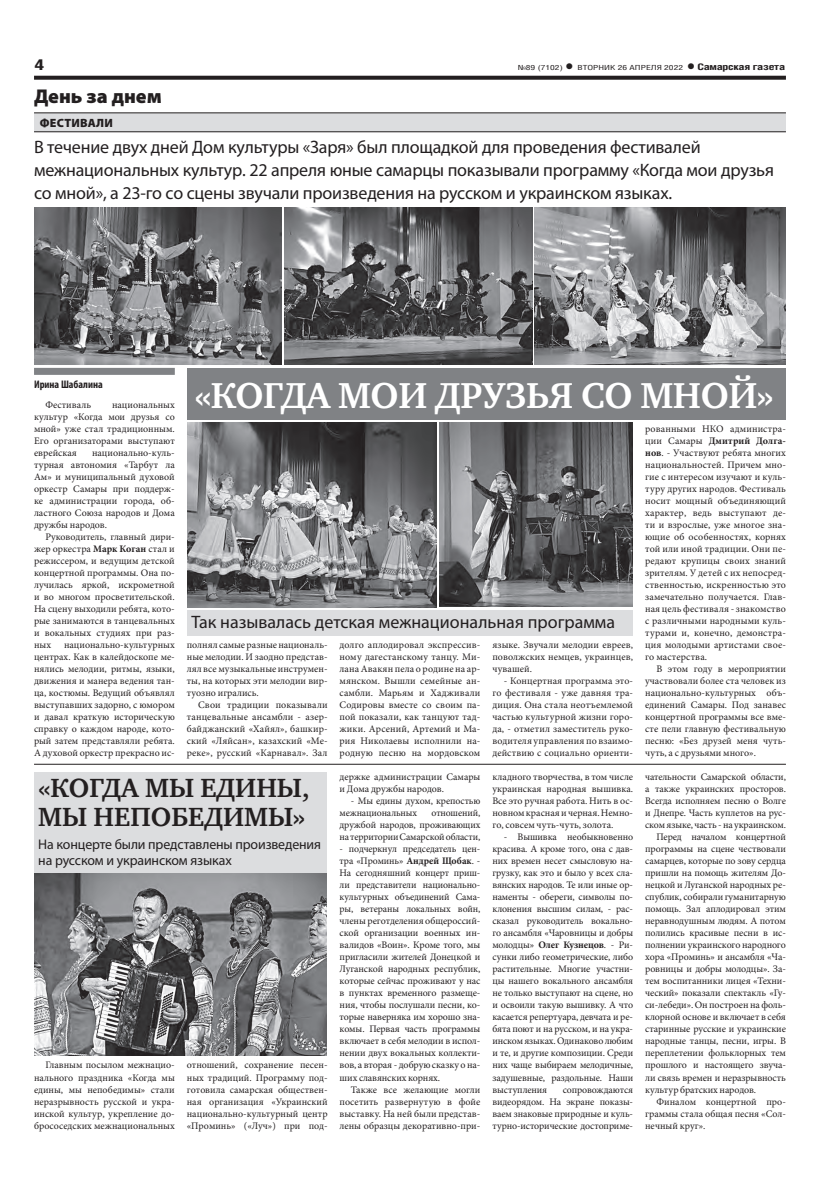
<style>
.page{position:relative;width:820px;height:1191px;background:#fff}
.page>*{position:absolute;margin:0;border:0;box-sizing:border-box;transform-origin:0 0}
.заголовок{font:700 37px "Charter C";letter-spacing:-.01em;color:#fff}
.заголовок-2{font:700 27px/29px "Charter C";color:#231f20}
.рубрика{font:900 20px "Myriad Pro";color:#231f20}
.подзаголовок__копия{font:18px/23px "Myriad Pro";letter-spacing:-.01em;color:#231f20}
.t1{font:700 15px "Helios Cond";color:#231f20;scale:1.4 1}
.подзаголовок__копия-2{font:14px/16.8px "Myriad Pro";letter-spacing:-.01em;color:#231f20}
.надзаголовок{font:900 12px "Myriad Pro";letter-spacing:.02em;color:#231f20}
.автор_чб{font:700 condensed 11px "Myriad Pro";color:#231f20}
.ОСНОВНОЙ__копия__3{font:10px/12px "Minion Pro";color:#231f20;text-align:justify}
.t2{font:7px "Helios Cond";color:#231f20;scale:1.4 1}
.s1{font-weight:700;font-size:16px}
.s2{font-weight:700;font-size:9px}
.s3{font-weight:700}
</style>
<div class="page">
<svg style="left:34px;top:76px;width:751px;height:4px;background:#322f2f"></svg>
<div style="left:34px;top:368px;width:141px;height:7px;background:#808285"></div>
<div style="left:34px;top:113px;width:751px;height:19px;background:#dcdddf"></div>
<hr style="left:34px;top:113px;width:751px;height:1px;background:#231f20">
<hr style="left:34px;top:131px;width:751px;height:1px;background:#231f20">
<div style="left:187px;top:368px;width:598px;height:52px;background:#808285"></div>
<div style="left:187px;top:610px;width:445px;height:26px;background:#dcdddf"></div>
<img style="left:34px;top:207px;width:247px;height:158px">
<img style="left:284px;top:207px;width:248px;height:158px">
<img style="left:534px;top:207px;width:251px;height:158px">
<img style="left:439px;top:422px;width:193px;height:185px">
<img style="left:187px;top:422px;width:250px;height:185px">
<img style="left:34px;top:872px;width:292px;height:183px">
<hr style="left:34px;top:764px;width:751px;height:1px;background:#231f20">
<div style="left:34px;top:772px;width:292px;height:100px;background:#dcdddf"></div>
<p class="t1" style="left:34px;top:55px;width:9px">4</p>
<p class="t2" style="left:517px;top:63px;width:192px">№89 (7102) <span class="s1">•</span> ВТОРНИК 26 АПРЕЛЯ 2022 <span class="s1">•</span> <span class="s2">Самарская газета</span></p>
<p class="рубрика" style="left:34px;top:85px;width:129px">День за днем</p>
<p class="надзаголовок" style="left:40px;top:116px;width:75px">ФЕСТИВАЛИ</p>
<p class="подзаголовок__копия" style="left:34px;top:135px;width:741px">В течение двух дней Дом культуры «Заря» был площадкой для проведения фестивалей межнациональных культур. 22 апреля юные самарцы показывали программу «Когда мои друзья со мной», а 23-го со сцены звучали произведения на русском и украинском языках.</p>
<p class="заголовок" style="left:194px;top:375px;width:580px">«КОГДА МОИ ДРУЗЬЯ СО МНОЙ»</p>
<p class="автор_чб" style="left:34px;top:378px;width:70px">Ирина Шабалина</p>
<p class="ОСНОВНОЙ__копия__3" style="left:45px;top:399px;width:47px">Фестиваль</p>
<p class="ОСНОВНОЙ__копия__3" style="left:34px;top:399px;width:142px;text-indent:78px">национальных культур «Когда мои друзья со мной» уже стал традиционным.<br>Его организаторами выступают еврейская</p>
<p class="ОСНОВНОЙ__копия__3" style="left:645px;top:423px;width:142px">рованными НКО администра&shy;ции Самары <span class="s3">Дмитрий Долга&shy;нов</span>. - Участвуют ребята многих национальностей. Причем мно&shy;гие с интересом изучают и куль&shy;туру других народов. Фестиваль носит мощный объединяющий характер, ведь выступают де&shy;ти и взрослые, уже многое зна&shy;ющие об особенностях, корнях той или иной традиции. Они пе&shy;редают крупицы своих знаний зрителям. У детей с их непосред&shy;ственностью, искренностью это замечательно получается. Глав&shy;ная цель фестиваля - знакомство с различными народными куль&shy;турами и, конечно, демонстра&shy;ция молодыми артистами свое&shy;го мастерства.</p>
<p class="ОСНОВНОЙ__копия__3" style="left:645px;top:663px;width:142px;text-indent:11px">В этом году в мероприятии участвовали более ста человек из национально-культурных объ&shy;единений Самары. Под занавес концертной программы все вме&shy;сте пели главную фестивальную песню: «Без друзей меня чуть&shy;чуть, а с друзьями много».</p>
<p class="ОСНОВНОЙ__копия__3" style="left:34px;top:447px;width:142px;text-indent:58px">национально-куль&shy;турная автономия «Тарбут ла Ам» и муниципальный духовой оркестр Самары при поддерж&shy;ке администрации города, об&shy;ластного Союза народов и Дома дружбы народов.</p>
<p class="ОСНОВНОЙ__копия__3" style="left:34px;top:531px;width:142px;text-indent:11px">Руководитель, главный дири&shy;жер оркестра <span class="s3">Марк Коган</span> стал и режиссером, и ведущим детской концертной программы. Она по&shy;лучилась яркой, искрометной и во многом просветительской.<br>На сцену выходили ребята, кото&shy;рые занимаются в танцевальных и вокальных студиях при раз&shy;ных</p>
<p class="подзаголовок__копия" style="left:191px;top:610px;width:425px">Так называлась детская межнациональная программа</p>
<p class="ОСНОВНОЙ__копия__3" style="left:339px;top:639px;width:142px">долго аплодировал экспрессив&shy;ному дагестанскому танцу. Ми&shy;лана Авакян пела о родине на ар&shy;мянском. Вышли семейные ан&shy;самбли. Марьям и Хадживали Содировы вместе со своим па&shy;пой показали, как танцуют тад&shy;жики. Арсений, Артемий и Ма&shy;рия Николаевы исполнили на&shy;родную песню на мордовском</p>
<p class="ОСНОВНОЙ__копия__3" style="left:492px;top:639px;width:142px">языке. Звучали мелодии евреев, поволжских немцев, украинцев, чувашей.</p>
<p class="ОСНОВНОЙ__копия__3" style="left:34px;top:639px;width:142px;text-indent:30px">национально-культурных центрах. Как в калейдоскопе ме&shy;нялись мелодии, ритмы, языки, движения и манера ведения тан&shy;ца, костюмы. Ведущий объявлял выступавших задорно, с юмором и давал краткую историческую справку о каждом народе, кото&shy;рый затем представляли ребята.<br>А духовой оркестр прекрасно ис-</p>
<p class="ОСНОВНОЙ__копия__3" style="left:187px;top:639px;width:142px">полнял самые разные националь&shy;ные мелодии. И заодно представ&shy;лял все музыкальные инструмен&shy;ты, на которых эти мелодии вир&shy;туозно игрались.</p>
<p class="ОСНОВНОЙ__копия__3" style="left:492px;top:675px;width:142px;text-indent:11px">- Концертная программа это&shy;го фестиваля - уже давняя тра&shy;диция. Она стала неотъемлемой частью культурной жизни горо&shy;да, - отметил заместитель руко&shy;водителя управления по взаимо&shy;действию с социально ориенти-</p>
<p class="ОСНОВНОЙ__копия__3" style="left:187px;top:699px;width:142px;text-indent:11px">Свои традиции показывали танцевальные ансамбли - азер&shy;байджанский «Хайял», башкир&shy;ский «Ляйсан», казахский «Ме&shy;реке», русский «Карнавал». Зал</p>
<p class="заголовок-2" style="left:38px;top:774px;width:273px">«КОГДА МЫ ЕДИНЫ,<br>МЫ НЕПОБЕДИМЫ»</p>
<p class="подзаголовок__копия-2" style="left:38px;top:835px;width:284px">На концерте были представлены произведения на русском и украинском языках</p>
<p class="ОСНОВНОЙ__копия__3" style="left:34px;top:1059px;width:142px;text-indent:11px">Главным посылом межнацио&shy;нального праздника «Когда мы едины, мы непобедимы» стали неразрывность русской и укра&shy;инской культур, укрепление до&shy;брососедских межнациональных</p>
<p class="ОСНОВНОЙ__копия__3" style="left:187px;top:1059px;width:142px">отношений, сохранение песен&shy;ных традиций. Программу под&shy;готовила самарская обществен&shy;ная организация «Украинский национально-культурный центр «Проминь» («Луч») при под-</p>
<p class="ОСНОВНОЙ__копия__3" style="left:339px;top:771px;width:142px">держке администрации Самары и Дома дружбы народов.</p>
<p class="ОСНОВНОЙ__копия__3" style="left:339px;top:795px;width:142px;text-indent:11px">- Мы едины духом, крепостью межнациональных</p>
<p class="ОСНОВНОЙ__копия__3" style="left:339px;top:807px;width:142px;text-indent:92px">отношений, дружбой народов, проживающих на территории Самарской области,</p>
<p class="ОСНОВНОЙ__копия__3" style="left:339px;top:843px;width:142px">- подчеркнул председатель цен&shy;тра «Проминь» <span class="s3">Андрей Щобак</span>. - На сегодняшний концерт приш&shy;ли представители национально&shy;культурных объединений Сама&shy;ры, ветераны локальных войн, члены реготделения общероссий&shy;ской организации военных ин&shy;валидов «Воин». Кроме того, мы пригласили жителей Донецкой и Луганской народных республик, которые сейчас проживают у нас в пунктах временного размеще&shy;ния, чтобы послушали песни, ко&shy;торые наверняка им хорошо зна&shy;комы. Первая часть программы включает в себя мелодии в испол&shy;нении двух вокальных коллекти&shy;вов, а вторая - добрую сказку о на&shy;ших славянских корнях.</p>
<p class="ОСНОВНОЙ__копия__3" style="left:339px;top:1083px;width:142px;text-indent:11px">Также все желающие могли посетить развернутую в фойе выставку. На ней были представ&shy;лены образцы декоративно-при-</p>
<p class="ОСНОВНОЙ__копия__3" style="left:492px;top:771px;width:142px">кладного творчества, в том числе украинская народная вышивка.<br>Все это ручная работа. Нить в ос&shy;новном красная и черная. Немно&shy;го, совсем чуть-чуть, золота.</p>
<p class="ОСНОВНОЙ__копия__3" style="left:492px;top:831px;width:142px;text-indent:11px">- Вышивка необыкновенно красива. А кроме того, она с дав&shy;них времен несет смысловую на&shy;грузку, как это и было у всех сла&shy;вянских народов. Те или иные ор&shy;наменты - обереги, символы по&shy;клонения высшим силам, - рас&shy;сказал руководитель вокально&shy;го ансамбля «Чаровницы и добры молодцы» <span class="s3">Олег Кузнецов</span>. - Ри&shy;сунки либо геометрические, либо растительные. Многие участни&shy;цы нашего вокального ансамбля не только выступают на сцене, но и освоили такую вышивку. А что касается репертуара, девчата и ре&shy;бята поют и на русском, и на укра&shy;инском языках. Одинаково любим и те, и другие композиции. Среди них чаще выбираем мелодичные, задушевные, раздольные. Наши выступления</p>
<p class="ОСНОВНОЙ__копия__3" style="left:492px;top:1083px;width:142px;text-indent:70px">сопровождаются видеорядом. На экране показы&shy;ваем знаковые природные и куль&shy;турно-исторические достоприме-</p>
<p class="ОСНОВНОЙ__копия__3" style="left:645px;top:771px;width:142px">чательности Самарской области, а также украинских просторов.<br>Всегда исполняем песню о Волге и Днепре. Часть куплетов на рус&shy;ском языке, часть - на украинском.</p>
<p class="ОСНОВНОЙ__копия__3" style="left:645px;top:831px;width:142px;text-indent:11px">Перед началом концертной программы на сцене чествовали самарцев, которые по зову сердца пришли на помощь жителям До&shy;нецкой и Луганской народных ре&shy;спублик, собирали гуманитарную помощь. Зал аплодировал этим неравнодушным людям. А потом полились красивые песни в ис&shy;полнении украинского народного хора «Проминь» и ансамбля «Ча&shy;ровницы и добры молодцы». За&shy;тем воспитанники лицея «Техни&shy;ческий» показали спектакль «Гу&shy;си-лебеди». Он построен на фоль&shy;клорной основе и включает в себя старинные русские и украинские народные танцы, песни, игры. В переплетении фольклорных тем прошлого и настоящего звуча&shy;ли связь времен и неразрывность культур братских народов.</p>
<p class="ОСНОВНОЙ__копия__3" style="left:645px;top:1095px;width:142px;text-indent:11px">Финалом концертной про&shy;граммы стала общая песня «Сол&shy;нечный круг».</p>
</div>
